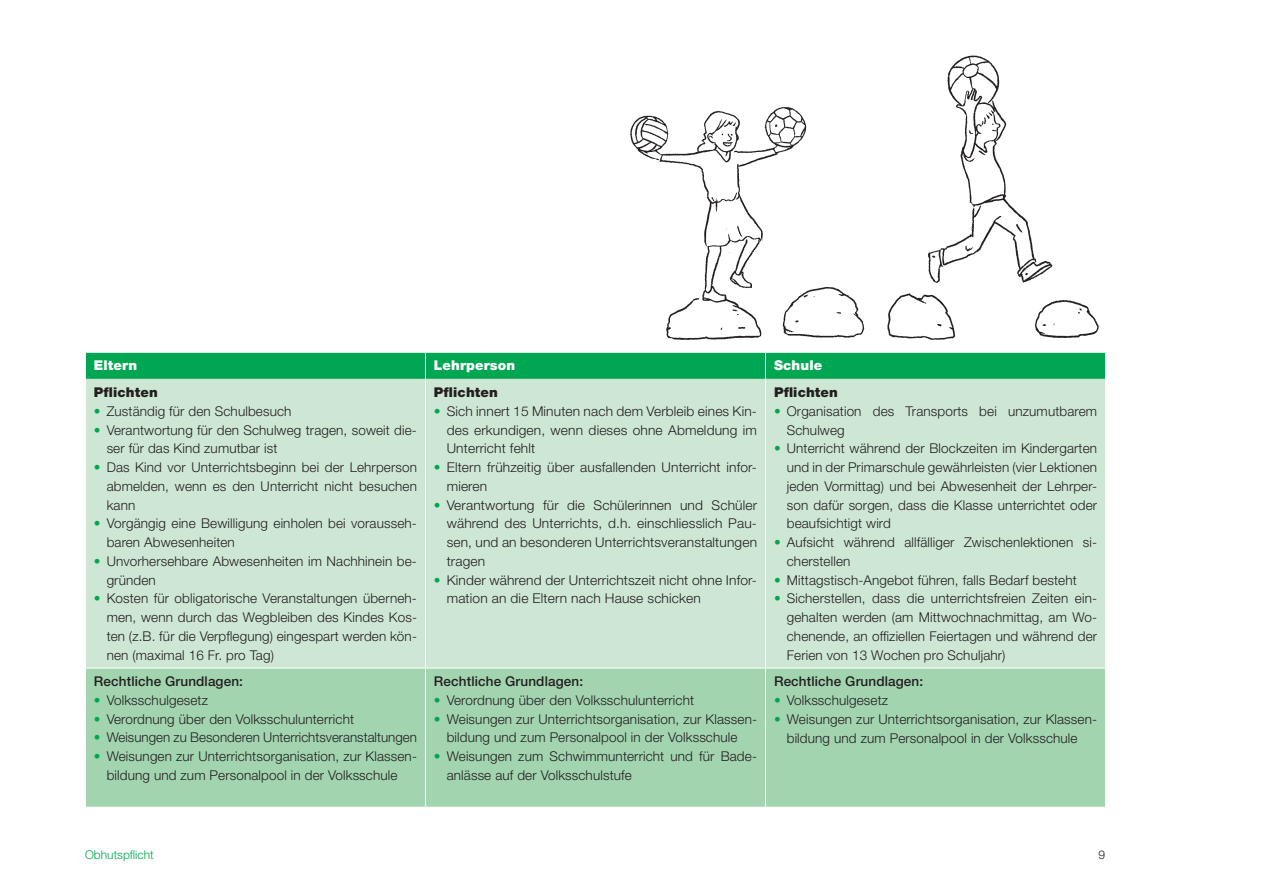
<style>
.page{position:relative;width:1263px;height:893px;background:#fff}
.page>*{position:absolute;margin:0;border:0;box-sizing:border-box;transform-origin:0 0}
.t1{font:300 13.5px/18.8px "Helvetica Neue LT Std";letter-spacing:.01em;color:#231f20}
.t2{font:500 13.5px "Helvetica Neue LT Std";letter-spacing:.01em;color:#231f20}
.t3{font:900 13.5px "Helvetica Neue LT Std";letter-spacing:.01em;color:#231f20}
.t4{font:900 13.5px "Helvetica Neue LT Std";letter-spacing:.01em;color:#fff}
.t5{font:300 12px "Helvetica Neue LT Std";color:#00a752}
.t6{font:300 12px "Helvetica Neue LT Std";color:#231f20}
.s1{color:#00a752}
</style>
<div class="page">
<div style="left:86px;top:379px;width:1019px;height:289px;background:#cee7d4"></div>
<div style="left:86px;top:669px;width:1019px;height:138px;background:#a2d4b0"></div>
<hr style="left:425px;top:379px;width:1px;height:289px;background:#fff">
<hr style="left:765px;top:379px;width:1px;height:289px;background:#fff">
<hr style="left:425px;top:668px;width:1px;height:139px;background:#fff">
<hr style="left:765px;top:668px;width:1px;height:139px;background:#fff">
<svg style="left:85px;top:352px;width:1021px;height:27px;background:#0aaa58"></svg>
<img style="left:630px;top:55px;width:469px;height:285px">
<p class="t4" style="left:94px;top:358px;width:45px">Eltern</p>
<p class="t4" style="left:434px;top:358px;width:83px">Lehrperson</p>
<p class="t4" style="left:774px;top:358px;width:50px">Schule</p>
<p class="t3" style="left:94px;top:384px;width:65px">Pflichten</p>
<p class="t1" style="left:94px;top:401px;width:199px"><span class="s1">•</span> Zuständig für den Schulbesuch</p>
<p class="t1" style="left:107px;top:420px;width:312px;text-indent:-13px"><span class="s1">•</span> Verantwortung für den Schulweg tragen, soweit die&shy;ser für das Kind zumutbar ist</p>
<p class="t1" style="left:107px;top:458px;width:312px;text-align:justify;text-indent:-13px"><span class="s1">•</span> Das Kind vor Unterrichtsbeginn bei der Lehrperson abmelden, wenn es den Unterricht nicht besuchen kann</p>
<p class="t1" style="left:107px;top:514px;width:312px;text-indent:-13px"><span class="s1">•</span> Vorgängig eine Bewilligung einholen bei vorausseh&shy;baren Abwesenheiten</p>
<p class="t1" style="left:107px;top:551px;width:312px;text-indent:-13px"><span class="s1">•</span> Unvorhersehbare Abwesenheiten im Nachhinein be&shy;gründen</p>
<p class="t1" style="left:107px;top:589px;width:312px;text-align:justify;text-indent:-13px"><span class="s1">•</span> Kosten für obligatorische Veranstaltungen überneh&shy;men, wenn durch das Wegbleiben des Kindes Kos&shy;ten (z.B. für die Verpflegung) eingespart werden kön&shy;nen (maximal 16 Fr. pro Tag)</p>
<p class="t3" style="left:774px;top:384px;width:65px">Pflichten</p>
<p class="t1" style="left:787px;top:401px;width:312px;text-indent:-13px"><span class="s1">•</span> Organisation des Transports bei unzumutbarem<br>Schulweg</p>
<p class="t1" style="left:787px;top:439px;width:312px;text-align:justify;text-indent:-13px"><span class="s1">•</span> Unterricht während der Blockzeiten im Kindergarten und in der Primarschule gewährleisten (vier Lektionen jeden Vormittag) und bei Abwesenheit der Lehrper&shy;son dafür sorgen, dass die Klasse unterrichtet oder beaufsichtigt wird</p>
<p class="t1" style="left:787px;top:533px;width:312px;text-indent:-13px"><span class="s1">•</span> Aufsicht während allfälliger Zwischenlektionen si&shy;cherstellen</p>
<p class="t1" style="left:774px;top:570px;width:304px"><span class="s1">•</span> Mittagstisch-Angebot führen, falls Bedarf besteht</p>
<p class="t1" style="left:787px;top:589px;width:312px;text-align:justify;text-indent:-13px"><span class="s1">•</span> Sicherstellen, dass die unterrichtsfreien Zeiten ein&shy;gehalten werden (am Mittwochnachmittag, am Wo&shy;chenende, an offiziellen Feiertagen und während der Ferien von 13 Wochen pro Schuljahr)</p>
<p class="t3" style="left:434px;top:384px;width:65px">Pflichten</p>
<p class="t1" style="left:447px;top:401px;width:312px;text-align:justify;text-indent:-13px"><span class="s1">•</span> Sich innert 15 Minuten nach dem Verbleib eines Kin&shy;des erkundigen, wenn dieses ohne Abmeldung im Unterricht fehlt</p>
<p class="t1" style="left:447px;top:458px;width:312px;text-indent:-13px"><span class="s1">•</span> Eltern frühzeitig über ausfallenden Unterricht infor&shy;mieren</p>
<p class="t1" style="left:447px;top:495px;width:312px;text-align:justify;text-indent:-13px"><span class="s1">•</span> Verantwortung für die Schülerinnen und Schüler während des Unterrichts, d.h. einschliesslich Pau&shy;sen, und an besonderen Unterrichtsveranstaltungen tragen</p>
<p class="t1" style="left:447px;top:570px;width:312px;text-indent:-13px"><span class="s1">•</span> Kinder während der Unterrichtszeit nicht ohne Infor&shy;mation an die Eltern nach Hause schicken</p>
<p class="t2" style="left:94px;top:673px;width:151px">Rechtliche Grundlagen:</p>
<p class="t1" style="left:94px;top:690px;width:116px"><span class="s1">•</span> Volksschulgesetz</p>
<p class="t1" style="left:94px;top:709px;width:262px"><span class="s1">•</span> Verordnung über den Volksschulunterricht</p>
<p class="t1" style="left:94px;top:728px;width:325px"><span class="s1">•</span> Weisungen zu Besonderen Unterrichtsveranstaltungen</p>
<p class="t1" style="left:94px;top:747px;width:325px;text-align:center"><span class="s1">•</span> Weisungen zur Unterrichtsorganisation, zur Klassen&shy;bildung und zum Personalpool in der Volksschule</p>
<p class="t2" style="left:434px;top:673px;width:151px">Rechtliche Grundlagen:</p>
<p class="t1" style="left:434px;top:690px;width:262px"><span class="s1">•</span> Verordnung über den Volksschulunterricht</p>
<p class="t1" style="left:434px;top:709px;width:325px;text-align:center"><span class="s1">•</span> Weisungen zur Unterrichtsorganisation, zur Klassen&shy;bildung und zum Personalpool in der Volksschule</p>
<p class="t1" style="left:447px;top:747px;width:312px;text-indent:-13px"><span class="s1">•</span> Weisungen zum Schwimmunterricht und für Bade&shy;anlässe auf der Volksschulstufe</p>
<p class="t2" style="left:774px;top:673px;width:151px">Rechtliche Grundlagen:</p>
<p class="t1" style="left:774px;top:690px;width:116px"><span class="s1">•</span> Volksschulgesetz</p>
<p class="t1" style="left:774px;top:709px;width:325px;text-align:center"><span class="s1">•</span> Weisungen zur Unterrichtsorganisation, zur Klassen&shy;bildung und zum Personalpool in der Volksschule</p>
<p class="t5" style="left:85px;top:847px;width:70px">Obhutspflicht</p>
<p class="t6" style="left:1098px;top:847px;width:8px">9</p>
</div>
